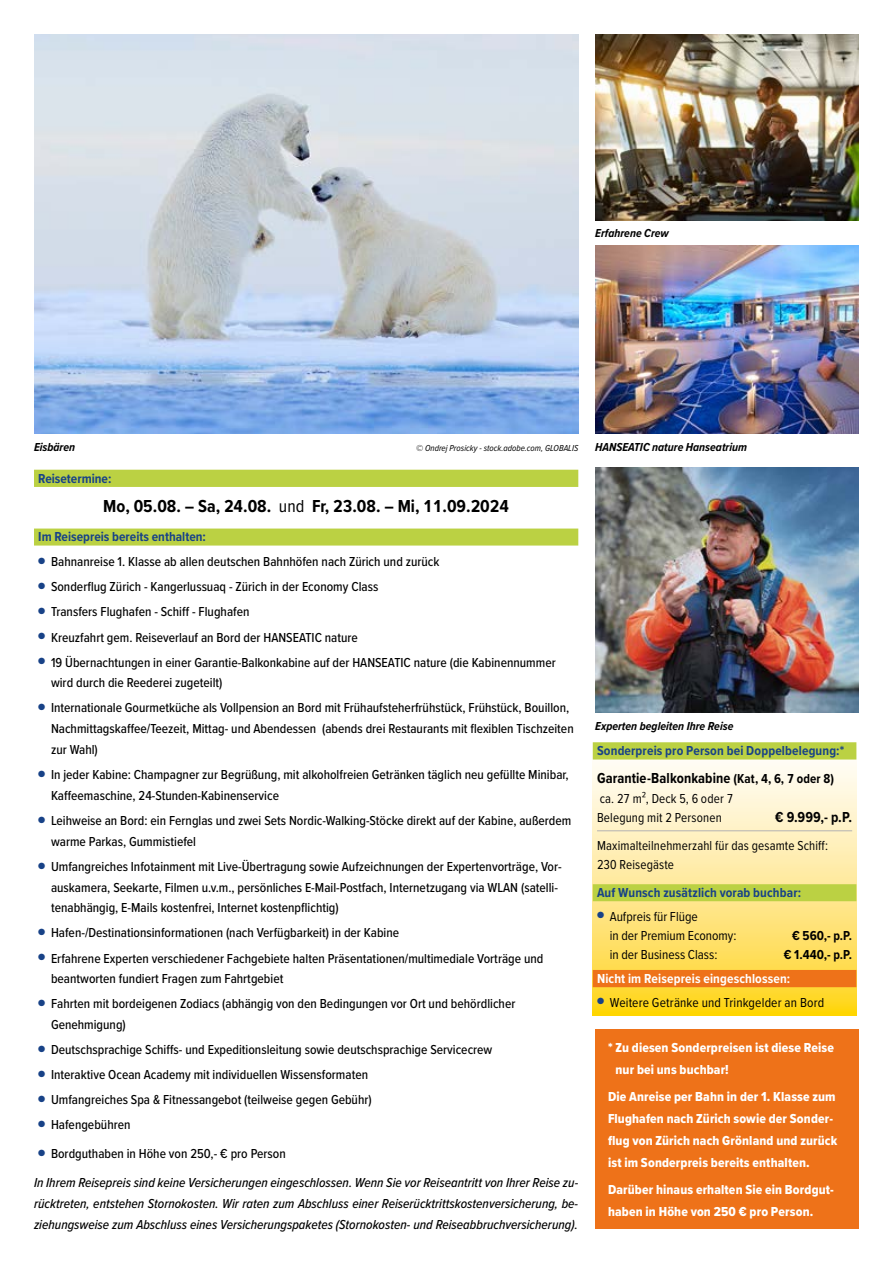
<style>
.page{position:relative;width:893px;height:1263px;background:#fff}
.page>*{position:absolute;margin:0;border:0;box-sizing:border-box;transform-origin:0 0}
.t1{font:700 18px "Proxima Nova Cond";color:#000}
.t2{font:700 15px "Proxima Nova Cond";letter-spacing:.005em;color:#000}
.t3{font:500 13.5px/20.9px "Proxima Nova Cond";color:#000}
.t4{font:italic 500 13.5px/29.2px "Proxima Nova Cond";color:#000}
.t5{font:13.5px/22.2px "Proxima Nova Cond Extrabld";letter-spacing:.01em;color:#fff}
.t6{font:13.5px/19.4px "Proxima Nova Cond";letter-spacing:.01em;color:#000}
.t7{font:700 13.5px "Proxima Nova Cond";letter-spacing:.01em;color:#184287}
.t8{font:700 13.5px "Proxima Nova Cond";letter-spacing:.01em;color:#fff}
.t9{font:700 13.5px "Proxima Nova Cond";color:#000}
.t10{font:italic 700 12px "Proxima Nova Cond";color:#000}
.t11{font:italic 9px "Proxima Nova Cond";color:#000}
.s1{font-weight:400}
.s2{font-style:normal}
.s3{font-size:13.5px}
</style>
<div class="page">
<div style="left:34px;top:470px;width:544px;height:17px;background:#bbd143"></div>
<div style="left:34px;top:528px;width:544px;height:17px;background:#bbd143"></div>
<svg style="left:593px;top:759px;width:263px;height:256px;background:#fee997"></svg>
<div style="left:593px;top:742px;width:263px;height:17px;background:#bbd143"></div>
<hr style="left:597px;top:830px;width:255px;height:1px;background:#b3b2b2">
<div style="left:593px;top:884px;width:263px;height:17px;background:#bbd143"></div>
<div style="left:593px;top:970px;width:263px;height:17px;background:#ee7219"></div>
<img style="left:595px;top:468px;width:264px;height:245px">
<div style="left:595px;top:1029px;width:264px;height:200px;background:#ee7219"></div>
<img style="left:34px;top:34px;width:544px;height:400px">
<img style="left:595px;top:245px;width:264px;height:189px">
<img style="left:595px;top:34px;width:264px;height:186px">
<p class="t10" style="left:595px;top:225px;width:75px">Erfahrene Crew</p>
<p class="t10" style="left:34px;top:438px;width:43px">Eisbären</p>
<p class="t11" style="left:416px;top:441px;width:164px">© Ondrej Prosicky - stock.adobe.com, GLOBALIS</p>
<p class="t10" style="left:595px;top:438px;width:153px">HANSEATIC nature Hanseatrium</p>
<p class="t7" style="left:38px;top:468px;width:75px">Reisetermine:</p>
<h1 class="t1" style="left:103px;top:493px;width:407px">Mo, 05.08. – Sa, 24.08. <span class="s1">und</span> Fr, 23.08. – Mi, 11.09.2024</h1>
<p class="t7" style="left:38px;top:527px;width:169px">Im Reisepreis bereits enthalten:</p>
<p class="t3" style="left:38px;top:551px;width:403px"><sup>●</sup> Bahnanreise 1. Klasse ab allen deutschen Bahnhöfen nach Zürich und zurück</p>
<p class="t3" style="left:38px;top:576px;width:342px"><sup>●</sup> Sonderflug Zürich - Kangerlussuaq - Zürich in der Economy Class</p>
<p class="t3" style="left:38px;top:601px;width:213px"><sup>●</sup> Transfers Flughafen - Schiff - Flughafen</p>
<p class="t3" style="left:38px;top:626px;width:321px"><sup>●</sup> Kreuzfahrt gem. Reiseverlauf an Bord der HANSEATIC nature</p>
<p class="t3" style="left:51px;top:651px;width:506px;text-indent:-13px"><sup>●</sup> 19 Übernachtungen in einer Garantie-Balkonkabine auf der HANSEATIC nature (die Kabinennummer wird durch die Reederei zugeteilt)</p>
<p class="t3" style="left:51px;top:697px;width:524px;text-indent:-13px"><sup>●</sup> Internationale Gourmetküche als Vollpension an Bord mit Frühaufsteherfrühstück, Frühstück, Bouillon,<br>Nachmittagskaffee/Teezeit, Mittag- und Abendessen (abends drei Restaurants mit flexiblen Tischzeiten zur Wahl)</p>
<p class="t3" style="left:51px;top:764px;width:519px;text-indent:-13px"><sup>●</sup> In jeder Kabine: Champagner zur Begrüßung, mit alkoholfreien Getränken täglich neu gefüllte Minibar,<br>Kaffeemaschine, 24-Stunden-Kabinenservice</p>
<p class="t3" style="left:51px;top:809px;width:522px;text-indent:-13px"><sup>●</sup> Leihweise an Bord: ein Fernglas und zwei Sets Nordic-Walking-Stöcke direkt auf der Kabine, außerdem warme Parkas, Gummistiefel</p>
<p class="t3" style="left:51px;top:855px;width:512px;text-indent:-13px"><sup>●</sup> Umfangreiches Infotainment mit Live-Übertragung sowie Aufzeichnungen der Expertenvorträge, Vor&shy;auskamera, Seekarte, Filmen u.v.m., persönliches E-Mail-Postfach, Internetzugang via WLAN (satelli&shy;tenabhängig, E-Mails kostenfrei, Internet kostenpflichtig)</p>
<p class="t3" style="left:38px;top:922px;width:362px"><sup>●</sup> Hafen-/Destinationsinformationen (nach Verfügbarkeit) in der Kabine</p>
<p class="t3" style="left:51px;top:947px;width:494px;text-indent:-13px"><sup>●</sup> Erfahrene Experten verschiedener Fachgebiete halten Präsentationen/multimediale Vorträge und beantworten fundiert Fragen zum Fahrtgebiet</p>
<p class="t3" style="left:51px;top:993px;width:466px;text-indent:-13px"><sup>●</sup> Fahrten mit bordeigenen Zodiacs (abhängig von den Bedingungen vor Ort und behördlicher<br>Genehmigung)</p>
<p class="t3" style="left:38px;top:1039px;width:456px"><sup>●</sup> Deutschsprachige Schiffs- und Expeditionsleitung sowie deutschsprachige Servicecrew</p>
<p class="t3" style="left:38px;top:1064px;width:331px"><sup>●</sup> Interaktive Ocean Academy mit individuellen Wissensformaten</p>
<p class="t3" style="left:38px;top:1089px;width:335px"><sup>●</sup> Umfangreiches Spa &amp; Fitnessangebot (teilweise gegen Gebühr)</p>
<p class="t3" style="left:38px;top:1114px;width:94px"><sup>●</sup> Hafengebühren</p>
<p class="t4" style="left:34px;top:1138px;width:546px;text-indent:4px"><sup>●</sup> <span class="s2">Bordguthaben in Höhe von 250,- € pro Person<br></span>In Ihrem Reisepreis sind keine Versicherungen eingeschlossen. Wenn Sie vor Reiseantritt von Ihrer Reise zu-</p>
<p class="t4" style="left:34px;top:1193px;width:546px;line-height:20.9px">rücktreten, entstehen Stornokosten. Wir raten zum Abschluss einer Reiserücktrittskostenversicherung, be&shy;ziehungsweise zum Abschluss eines Versicherungspaketes (Stornokosten- und Reiseabbruchversicherung).</p>
<p class="t10" style="left:595px;top:717px;width:140px">Experten begleiten Ihre Reise</p>
<p class="t7" style="left:597px;top:741px;width:249px">Sonderpreis pro Person bei Doppelbelegung:*</p>
<p class="t2" style="left:597px;top:767px;width:239px">Garantie-Balkonkabine <span class="s3">(Kat, 4, 6, 7 oder 8)</span></p>
<p class="t6" style="left:597px;top:788px;width:138px">ca. 27 m², Deck 5, 6 oder 7<br>Belegung mit 2 Personen</p>
<p class="t2" style="left:775px;top:806px;width:78px">€ 9.999,- p.P.</p>
<p class="t6" style="left:597px;top:835px;width:233px">Maximalteilnehmerzahl für das gesamte Schiff:<br>230 Reisegäste</p>
<p class="t7" style="left:597px;top:882px;width:206px">Auf Wunsch zusätzlich vorab buchbar:</p>
<p class="t6" style="left:610px;top:906px;width:128px;text-indent:-13px"><sup>●</sup> Aufpreis für Flüge<br>in der Premium Economy:</p>
<p class="t9" style="left:792px;top:925px;width:61px">€ 560,- p.P.</p>
<p class="t6" style="left:610px;top:944px;width:109px">in der Business Class:</p>
<p class="t9" style="left:784px;top:945px;width:70px">€ 1.440,- p.P.</p>
<p class="t8" style="left:597px;top:968px;width:195px">Nicht im Reisepreis eingeschlossen:</p>
<p class="t6" style="left:597px;top:992px;width:229px"><sup>●</sup> Weitere Getränke und Trinkgelder an Bord</p>
<p class="t5" style="left:615px;top:1036px;width:220px;text-indent:-7px">* Zu diesen Sonderpreisen ist diese Reise nur bei uns buchbar!</p>
<p class="t5" style="left:608px;top:1085px;width:231px">Die Anreise per Bahn in der 1. Klasse zum Flughafen nach Zürich sowie der Sonder&shy;flug von Zürich nach Grönland und zurück ist im Sonderpreis bereits enthalten.</p>
<p class="t5" style="left:608px;top:1178px;width:227px">Darüber hinaus erhalten Sie ein Bordgut&shy;haben in Höhe von 250 € pro Person.</p>
</div>
